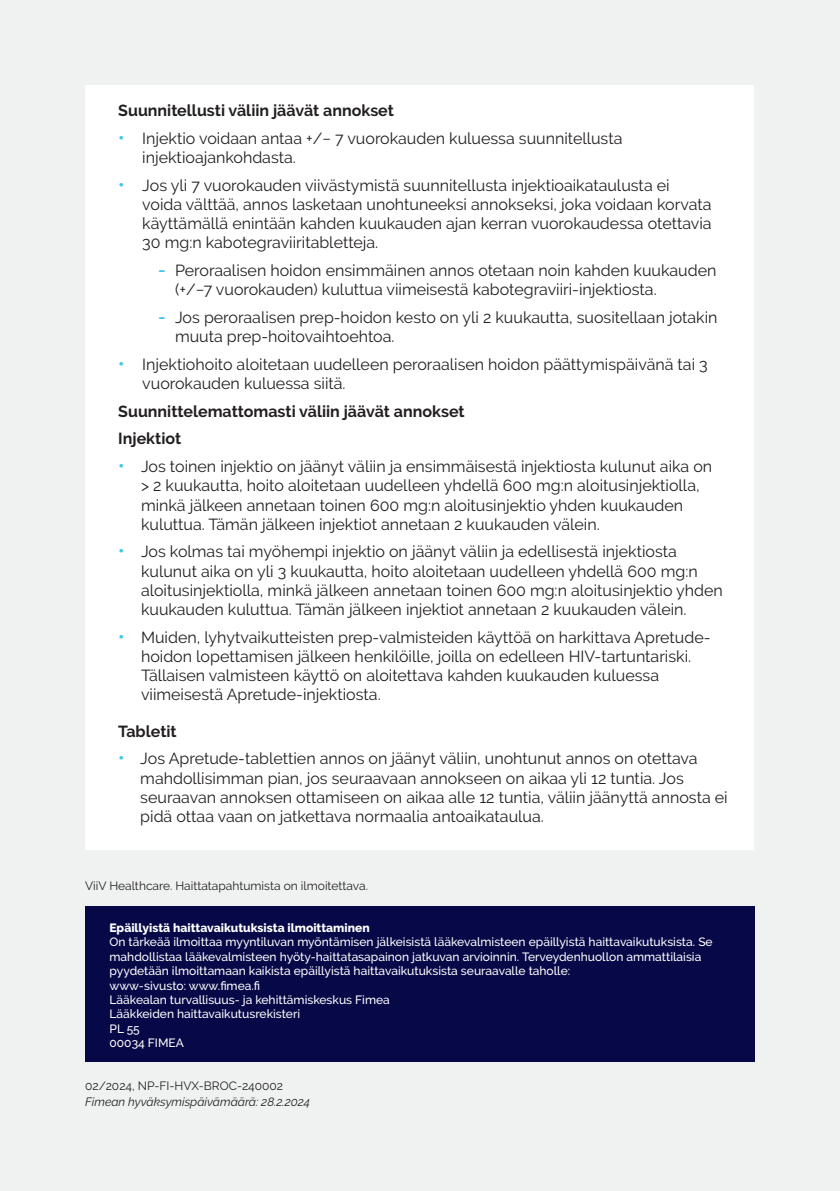
<style>
.page{position:relative;width:840px;height:1191px;background:#fff}
.page>*{position:absolute;margin:0;border:0;box-sizing:border-box;transform-origin:0 0}
.t1{font:16px/19.2px "Raleway";color:#231f20}
.Body_Text{font:700 16px "Raleway";color:#231f20}
.t2{font:500 12px/14.4px "Raleway";color:#fff}
.t3{font:italic 12px/16px "Raleway";color:#231f20}
.t4{font:12px "Raleway";color:#231f20}
.t5{font:800 12px "Raleway";color:#fff}
.s1{font-weight:600;font-size:18px;color:#3cc6ee}
.s2{font-style:normal}
</style>
<div class="page">
<div style="left:0;top:0;width:839px;height:1191px;background:#eff2f1"></div>
<div style="left:85px;top:85px;width:668px;height:764px;background:#fff"></div>
<div style="left:85px;top:906px;width:669px;height:155px;background:#070847"></div>
<p class="Body_Text" style="left:118px;top:101px;width:277px">Suunnitellusti väliin jäävät annokset</p>
<p class="t1" style="left:142px;top:128px;width:481px;text-indent:-24px"><span class="s1">•</span> Injektio voidaan antaa +/− 7 vuorokauden kuluessa suunnitellusta injektioajankohdasta.</p>
<p class="t1" style="left:142px;top:175px;width:570px;text-indent:-24px"><span class="s1">•</span> Jos yli 7 vuorokauden viivästymistä suunnitellusta injektioaikataulusta ei voida välttää, annos lasketaan unohtuneeksi annokseksi, joka voidaan korvata käyttämällä enintään kahden kuukauden ajan kerran vuorokaudessa otettavia 30 mg:n kabotegraviiritabletteja.</p>
<p class="t1" style="left:175px;top:261px;width:542px;text-indent:-17px"><span class="s1">-</span> Peroraalisen hoidon ensimmäinen annos otetaan noin kahden kuukauden (+/−7 vuorokauden) kuluttua viimeisestä kabotegraviiri-injektiosta.</p>
<p class="t1" style="left:175px;top:307px;width:543px;text-indent:-17px"><span class="s1">-</span> Jos peroraalisen prep-hoidon kesto on yli 2 kuukautta, suositellaan jotakin muuta prep-hoitovaihtoehtoa.</p>
<p class="t1" style="left:142px;top:354px;width:566px;text-indent:-24px"><span class="s1">•</span> Injektiohoito aloitetaan uudelleen peroraalisen hoidon päättymispäivänä tai 3 vuorokauden kuluessa siitä.</p>
<p class="Body_Text" style="left:118px;top:402px;width:348px">Suunnittelemattomasti väliin jäävät annokset</p>
<p class="Body_Text" style="left:118px;top:429px;width:64px">Injektiot</p>
<p class="t1" style="left:141px;top:457px;width:572px;text-indent:-23px"><span class="s1">•</span> Jos toinen injektio on jäänyt väliin ja ensimmäisestä injektiosta kulunut aika on &gt; 2 kuukautta, hoito aloitetaan uudelleen yhdellä 600 mg:n aloitusinjektiolla, minkä jälkeen annetaan toinen 600 mg:n aloitusinjektio yhden kuukauden kuluttua. Tämän jälkeen injektiot annetaan 2 kuukauden välein.</p>
<p class="t1" style="left:141px;top:542px;width:583px;text-indent:-23px"><span class="s1">•</span> Jos kolmas tai myöhempi injektio on jäänyt väliin ja edellisestä injektiosta kulunut aika on yli 3 kuukautta, hoito aloitetaan uudelleen yhdellä 600 mg:n aloitusinjektiolla, minkä jälkeen annetaan toinen 600 mg:n aloitusinjektio yhden kuukauden kuluttua. Tämän jälkeen injektiot annetaan 2 kuukauden välein.</p>
<p class="t1" style="left:141px;top:627px;width:570px;text-indent:-23px"><span class="s1">•</span> Muiden, lyhytvaikutteisten prep-valmisteiden käyttöä on harkittava Apretude&shy;hoidon lopettamisen jälkeen henkilöille, joilla on edelleen HIV-tartuntariski.<br>Tällaisen valmisteen käyttö on aloitettava kahden kuukauden kuluessa viimeisestä Apretude-injektiosta.</p>
<p class="Body_Text" style="left:118px;top:722px;width:60px">Tabletit</p>
<p class="t1" style="left:140px;top:749px;width:588px;text-indent:-22px"><span class="s1">•</span> Jos Apretude-tablettien annos on jäänyt väliin, unohtunut annos on otettava mahdollisimman pian, jos seuraavaan annokseen on aikaa yli 12 tuntia. Jos seuraavan annoksen ottamiseen on aikaa alle 12 tuntia, väliin jäänyttä annosta ei pidä ottaa vaan on jatkettava normaalia antoaikataulua.</p>
<p class="t4" style="left:85px;top:878px;width:284px">ViiV Healthcare. Haittatapahtumista on ilmoitettava.</p>
<p class="t5" style="left:109px;top:921px;width:261px">Epäillyistä haittavaikutuksista ilmoittaminen</p>
<p class="t2" style="left:109px;top:935px;width:604px">On tärkeää ilmoittaa myyntiluvan myöntämisen jälkeisistä lääkevalmisteen epäillyistä haittavaikutuksista. Se mahdollistaa lääkevalmisteen hyöty-haittatasapainon jatkuvan arvioinnin. Terveydenhuollon ammattilaisia pyydetään ilmoittamaan kaikista epäillyistä haittavaikutuksista seuraavalle taholle:</p>
<p class="t2" style="left:109px;top:978px;width:152px">www-sivusto: www.fimea.fi</p>
<p class="t2" style="left:109px;top:992px;width:282px">Lääkealan turvallisuus- ja kehittämiskeskus Fimea</p>
<p class="t2" style="left:109px;top:1007px;width:192px">Lääkkeiden haittavaikutusrekisteri</p>
<p class="t2" style="left:109px;top:1021px;width:32px">PL 55</p>
<p class="t2" style="left:109px;top:1035px;width:76px">00034 FIMEA</p>
<p class="t3" style="left:85px;top:1077px;width:226px"><span class="s2">02/2024, NP-FI-HVX-BROC-240002<br></span>Fimean hyväksymispäivämäärä: 28.2.2024</p>
</div>
